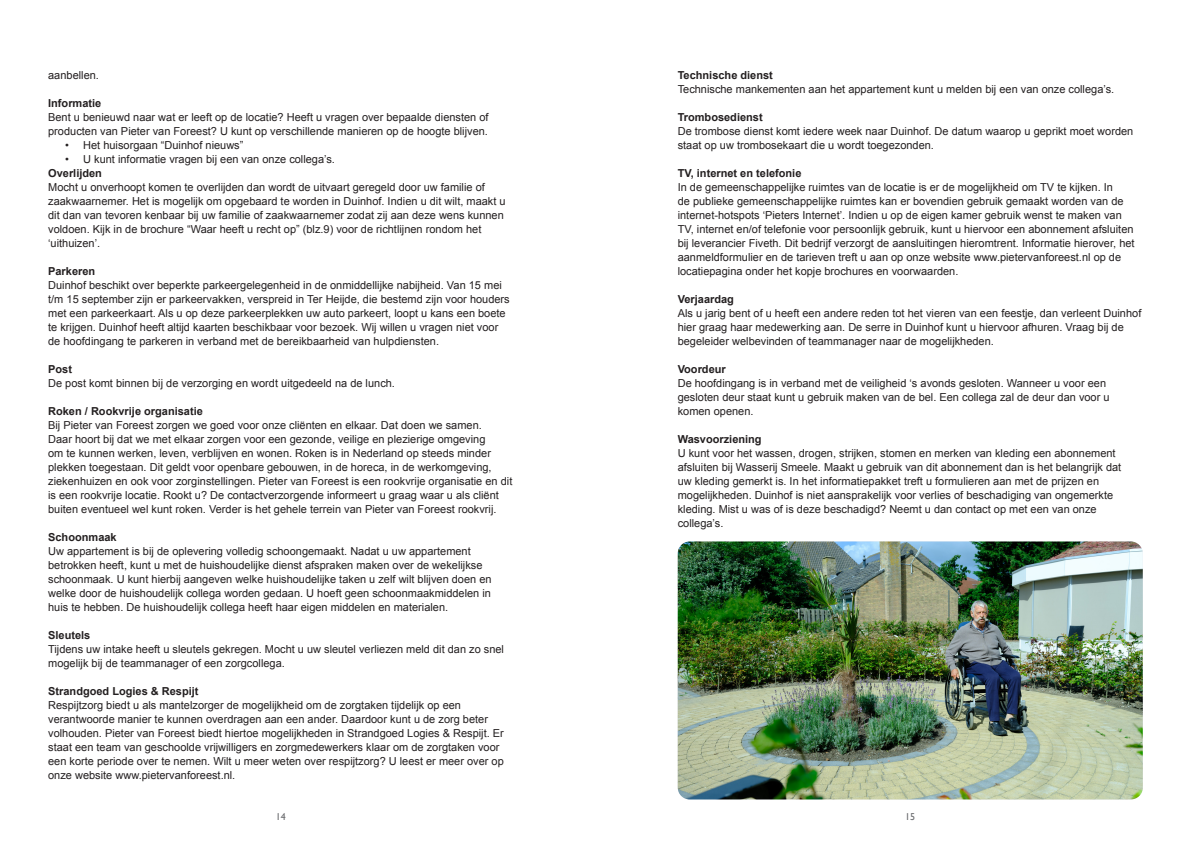
<style>
.page{position:relative;width:1191px;height:842px;background:#fff}
.page>*{position:absolute;margin:0;border:0;box-sizing:border-box;transform-origin:0 0}
.Kop_3{font:11px/14px "Arial";color:#231f20}
.body{font:11px/14px "Arial";color:#231f20}
.Kop_3-2{font:700 11px "Arial";color:#231f20}
.t1{font:10px "Gill Sans";color:#6c6d70}
</style>
<div class="page">
<img style="left:677px;top:541px;width:465px;height:258px">
<p class="Kop_3" style="left:48px;top:68px;width:52px">aanbellen.</p>
<p class="Kop_3-2" style="left:48px;top:96px;width:55px">Informatie</p>
<p class="Kop_3" style="left:48px;top:110px;width:442px">Bent u benieuwd naar wat er leeft op de locatie? Heeft u vragen over bepaalde diensten of producten van Pieter van Foreest? U kunt op verschillende manieren op de hoogte blijven.</p>
<p class="Kop_3" style="left:65px;top:138px;width:180px">• Het huisorgaan “Duinhof nieuws”</p>
<p class="Kop_3" style="left:65px;top:152px;width:271px">• U kunt informatie vragen bij een van onze collega’s.</p>
<p class="Kop_3-2" style="left:48px;top:166px;width:55px">Overlijden</p>
<p class="Kop_3" style="left:48px;top:180px;width:459px">Mocht u onverhoopt komen te overlijden dan wordt de uitvaart geregeld door uw familie of zaakwaarnemer. Het is mogelijk om opgebaard te worden in Duinhof. Indien u dit wilt, maakt u dit dan van tevoren kenbaar bij uw familie of zaakwaarnemer zodat zij aan deze wens kunnen voldoen. Kijk in de brochure “Waar heeft u recht op” (blz.9) voor de richtlijnen rondom het ‘uithuizen’.</p>
<p class="Kop_3-2" style="left:48px;top:264px;width:49px">Parkeren</p>
<p class="Kop_3" style="left:48px;top:278px;width:463px">Duinhof beschikt over beperkte parkeergelegenheid in de onmiddellijke nabijheid. Van 15 mei t/m 15 september zijn er parkeervakken, verspreid in Ter Heijde, die bestemd zijn voor houders met een parkeerkaart. Als u op deze parkeerplekken uw auto parkeert, loopt u kans een boete te krijgen. Duinhof heeft altijd kaarten beschikbaar voor bezoek. Wij willen u vragen niet voor de hoofdingang te parkeren in verband met de bereikbaarheid van hulpdiensten.</p>
<p class="Kop_3-2" style="left:48px;top:362px;width:25px">Post</p>
<p class="Kop_3" style="left:48px;top:376px;width:348px">De post komt binnen bij de verzorging en wordt uitgedeeld na de lunch.</p>
<p class="Kop_3-2" style="left:48px;top:404px;width:156px">Roken / Rookvrije organisatie</p>
<p class="Kop_3" style="left:48px;top:418px;width:466px">Bij Pieter van Foreest zorgen we goed voor onze cliënten en elkaar. Dat doen we samen.<br>Daar hoort bij dat we met elkaar zorgen voor een gezonde, veilige en plezierige omgeving<br>om te kunnen werken, leven, verblijven en wonen. Roken is in Nederland op steeds minder plekken toegestaan. Dit geldt voor openbare gebouwen, in de horeca, in de werkomgeving, ziekenhuizen en ook voor zorginstellingen. Pieter van Foreest is een rookvrije organisatie en dit is een rookvrije locatie. Rookt u? De contactverzorgende informeert u graag waar u als cliënt buiten eventueel wel kunt roken. Verder is het gehele terrein van Pieter van Foreest rookvrij.</p>
<p class="Kop_3-2" style="left:48px;top:530px;width:70px">Schoonmaak</p>
<p class="body" style="left:48px;top:544px;width:445px">Uw appartement is bij de oplevering volledig schoongemaakt. Nadat u uw appartement betrokken heeft, kunt u met de huishoudelijke dienst afspraken maken over de wekelijkse schoonmaak. U kunt hierbij aangeven welke huishoudelijke taken u zelf wilt blijven doen en welke door de huishoudelijk collega worden gedaan. U hoeft geen schoonmaakmiddelen in huis te hebben. De huishoudelijk collega heeft haar eigen middelen en materialen.</p>
<p class="Kop_3-2" style="left:48px;top:628px;width:44px">Sleutels</p>
<p class="Kop_3" style="left:48px;top:642px;width:457px">Tijdens uw intake heeft u sleutels gekregen. Mocht u uw sleutel verliezen meld dit dan zo snel mogelijk bij de teammanager of een zorgcollega.</p>
<p class="Kop_3-2" style="left:48px;top:684px;width:152px">Strandgoed Logies &amp; Respijt</p>
<p class="Kop_3" style="left:48px;top:698px;width:457px">Respijtzorg biedt u als mantelzorger de mogelijkheid om de zorgtaken tijdelijk op een verantwoorde manier te kunnen overdragen aan een ander. Daardoor kunt u de zorg beter volhouden. Pieter van Foreest biedt hiertoe mogelijkheden in Strandgoed Logies &amp; Respijt. Er staat een team van geschoolde vrijwilligers en zorgmedewerkers klaar om de zorgtaken voor een korte periode over te nemen. Wilt u meer weten over respijtzorg? U leest er meer over op onze website www.pietervanforeest.nl.</p>
<p class="Kop_3-2" style="left:677px;top:68px;width:97px">Technische dienst</p>
<p class="Kop_3" style="left:677px;top:82px;width:438px">Technische mankementen aan het appartement kunt u melden bij een van onze collega’s.</p>
<p class="Kop_3-2" style="left:677px;top:110px;width:86px">Trombosedienst</p>
<p class="Kop_3" style="left:677px;top:124px;width:457px">De trombose dienst komt iedere week naar Duinhof. De datum waarop u geprikt moet worden staat op uw trombosekaart die u wordt toegezonden.</p>
<p class="Kop_3-2" style="left:677px;top:166px;width:125px">TV, internet en telefonie</p>
<p class="Kop_3" style="left:677px;top:180px;width:458px">In de gemeenschappelijke ruimtes van de locatie is er de mogelijkheid om TV te kijken. In<br>de publieke gemeenschappelijke ruimtes kan er bovendien gebruik gemaakt worden van de internet-hotspots ‘Pieters Internet’. Indien u op de eigen kamer gebruik wenst te maken van TV, internet en/of telefonie voor persoonlijk gebruik, kunt u hiervoor een abonnement afsluiten bij leverancier Fiveth. Dit bedrijf verzorgt de aansluitingen hieromtrent. Informatie hierover, het aanmeldformulier en de tarieven treft u aan op onze website www.pietervanforeest.nl op de locatiepagina onder het kopje brochures en voorwaarden.</p>
<p class="Kop_3-2" style="left:677px;top:292px;width:58px">Verjaardag</p>
<p class="Kop_3" style="left:677px;top:306px;width:465px">Als u jarig bent of u heeft een andere reden tot het vieren van een feestje, dan verleent Duinhof hier graag haar medewerking aan. De serre in Duinhof kunt u hiervoor afhuren. Vraag bij de begeleider welbevinden of teammanager naar de mogelijkheden.</p>
<p class="Kop_3-2" style="left:677px;top:362px;width:50px">Voordeur</p>
<p class="Kop_3" style="left:677px;top:376px;width:433px">De hoofdingang is in verband met de veiligheid ‘s avonds gesloten. Wanneer u voor een gesloten deur staat kunt u gebruik maken van de bel. Een collega zal de deur dan voor u komen openen.</p>
<p class="Kop_3-2" style="left:677px;top:432px;width:85px">Wasvoorziening</p>
<p class="Kop_3" style="left:677px;top:446px;width:445px">U kunt voor het wassen, drogen, strijken, stomen en merken van kleding een abonnement afsluiten bij Wasserij Smeele. Maakt u gebruik van dit abonnement dan is het belangrijk dat</p>
<p class="Kop_3" style="left:677px;top:474px;width:437px">uw kleding gemerkt is. In het informatiepakket treft u formulieren aan met de prijzen en mogelijkheden. Duinhof is niet aansprakelijk voor verlies of beschadiging van ongemerkte kleding. Mist u was of is deze beschadigd? Neemt u dan contact op met een van onze collega’s.</p>
<p class="t1" style="left:276px;top:810px;width:11px">14</p>
<p class="t1" style="left:905px;top:810px;width:11px">15</p>
</div>
